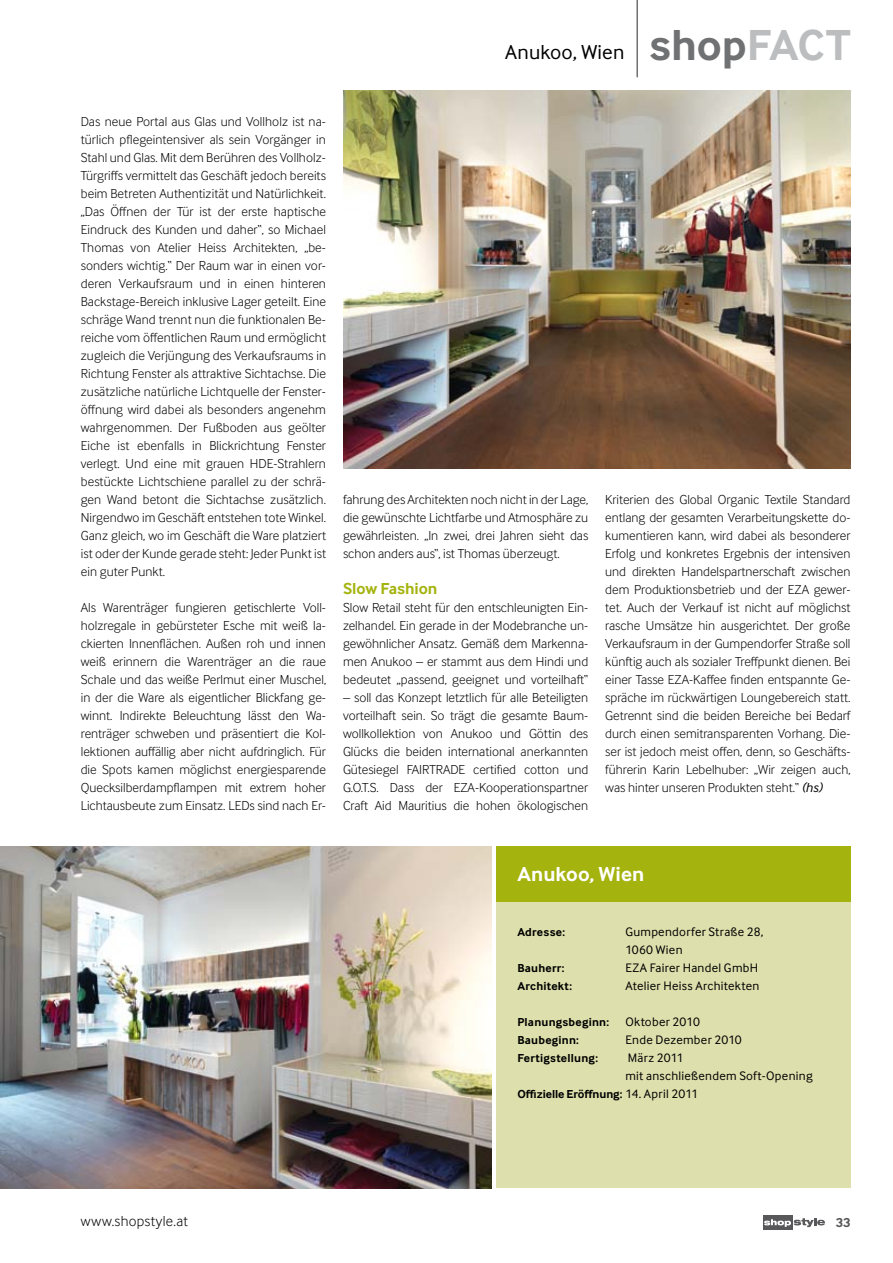
<style>
.page{position:relative;width:893px;height:1263px;background:#fff}
.page>*{position:absolute;margin:0;border:0;box-sizing:border-box;transform-origin:0 0}
.t1{font:21px "Inter Face Typo";letter-spacing:.005em;color:#000}
.t2{font:700 21px "Inter Face Typo";letter-spacing:.005em;color:#fff}
.t3{font:700 16.5px "Inter Face Typo";letter-spacing:-.005em;color:#a4b30e}
.t4{font:300 15px "Inter Face Typo";letter-spacing:.02em;color:#000}
.t5{font:300 13.5px/18px "Inter Face Typo";color:#000;text-align:justify}
.t6{font:700 13.5px "Inter Face Typo";color:#58585a}
.t7{font:12.75px/18px "Inter Face Typo";letter-spacing:.02em;color:#000}
.t8{font:700 12px "Inter Face Typo";letter-spacing:.02em;color:#000}
.t9{font:700 12px "Inter Face Typo";letter-spacing:-.005em;color:#000}
.s1{font-weight:700;font-size:45px;color:#707172}
.s2{font-weight:700;font-size:45px;color:#bbbdbe}
.s3{font-weight:400;font-style:italic}
.s4{font-weight:400;font-size:12.75px}
</style>
<div class="page">
<div style="left:763px;top:1215px;width:29px;height:14px;background:#58585a"></div>
<svg style="left:764px;top:1218px;width:61px;height:9px"></svg>
<img style="left:343px;top:90px;width:507px;height:378px">
<img style="left:0;top:846px;width:492px;height:342px">
<div style="left:496px;top:901px;width:354px;height:287px;background:#dddfac"></div>
<div style="left:496px;top:846px;width:354px;height:55px;background:#a4b30e"></div>
<hr style="left:636px;top:0;width:2px;height:77px;background:#707172">
<h1 class="t1" style="left:505px;top:40px;width:347px">Anukoo, Wien <span class="s1">shop</span><span class="s2">FACT</span></h1>
<p class="t5" style="left:81px;top:112px;width:247px">Das neue Portal aus Glas und Vollholz ist na&shy;türlich pflegeintensiver als sein Vorgänger in Stahl und Glas. Mit dem Berühren des Vollholz-Türgriffs vermittelt das Geschäft jedoch bereits beim Betreten Authentizität und Natürlichkeit. „Das Öffnen der Tür ist der erste haptische Eindruck des Kunden und daher“, so Michael Thomas von Atelier Heiss Architekten, „be&shy;sonders wichtig.“ Der Raum war in einen vor&shy;deren Verkaufsraum und in einen hinteren Backstage-Bereich inklusive Lager geteilt. Eine schräge Wand trennt nun die funktionalen Be&shy;reiche vom öffentlichen Raum und ermöglicht zugleich die Verjüngung des Verkaufsraums in Richtung Fenster als attraktive Sichtachse. Die zusätzliche natürliche Lichtquelle der Fenster&shy;öffnung wird dabei als besonders angenehm wahrgenommen. Der Fußboden aus geölter Eiche ist ebenfalls in Blickrichtung Fenster verlegt. Und eine mit grauen HDE-Strahlern bestückte Lichtschiene parallel zu der schrä&shy;gen Wand betont die Sichtachse zusätzlich.<br>Nirgendwo im Geschäft entstehen tote Winkel.<br>Ganz gleich, wo im Geschäft die Ware platziert ist oder der Kunde gerade steht: Jeder Punkt ist ein guter Punkt.</p>
<p class="t5" style="left:81px;top:598px;width:247px">Als Warenträger fungieren getischlerte Voll&shy;holzregale in gebürsteter Esche mit weiß la&shy;ckierten Innenflächen. Außen roh und innen weiß erinnern die Warenträger an die raue Schale und das weiße Perlmut einer Muschel, in der die Ware als eigentlicher Blickfang ge&shy;winnt. Indirekte Beleuchtung lässt den Wa&shy;renträger schweben und präsentiert die Kol&shy;lektionen auffällig aber nicht aufdringlich. Für die Spots kamen möglichst energiesparende Quecksilberdampflampen mit extrem hoher Lichtausbeute zum Einsatz. LEDs sind nach Er-</p>
<p class="t5" style="left:343px;top:490px;width:247px">fahrung des Architekten noch nicht in der Lage, die gewünschte Lichtfarbe und Atmosphäre zu gewährleisten. „In zwei, drei Jahren sieht das schon anders aus“, ist Thomas überzeugt.</p>
<p class="t3" style="left:343px;top:579px;width:96px">Slow Fashion</p>
<p class="t5" style="left:343px;top:598px;width:247px">Slow Retail steht für den entschleunigten Ein&shy;zelhandel. Ein gerade in der Modebranche un&shy;gewöhnlicher Ansatz. Gemäß dem Markenna&shy;men Anukoo – er stammt aus dem Hindi und bedeutet „passend, geeignet und vorteilhaft“</p>
<p class="t5" style="left:343px;top:688px;width:247px">– soll das Konzept letztlich für alle Beteiligten vorteilhaft sein. So trägt die gesamte Baum&shy;wollkollektion von Anukoo und Göttin des Glücks die beiden international anerkannten Gütesiegel FAIRTRADE certified cotton und G.O.T.S. Dass der EZA-Kooperationspartner Craft Aid Mauritius die hohen ökologischen</p>
<p class="t5" style="left:605px;top:490px;width:247px">Kriterien des Global Organic Textile Standard entlang der gesamten Verarbeitungskette do&shy;kumentieren kann, wird dabei als besonderer Erfolg und konkretes Ergebnis der intensiven und direkten Handelspartnerschaft zwischen dem Produktionsbetrieb und der EZA gewer&shy;tet. Auch der Verkauf ist nicht auf möglichst rasche Umsätze hin ausgerichtet. Der große Verkaufsraum in der Gumpendorfer Straße soll künftig auch als sozialer Treffpunkt dienen. Bei einer Tasse EZA-Kaffee finden entspannte Ge&shy;spräche im rückwärtigen Loungebereich statt.<br>Getrennt sind die beiden Bereiche bei Bedarf durch einen semitransparenten Vorhang. Die&shy;ser ist jedoch meist offen, denn, so Geschäfts&shy;führerin Karin Lebelhuber: „Wir zeigen auch, was hinter unseren Produkten steht.“ <span class="s3">(hs)</span></p>
<h1 class="t2" style="left:517px;top:862px;width:129px">Anukoo, Wien</h1>
<p class="t8" style="left:517px;top:925px;width:49px">Adresse:</p>
<p class="t7" style="left:625px;top:923px;width:140px">Gumpendorfer Straße 28,<br>1060 Wien</p>
<p class="t8" style="left:517px;top:961px;width:49px">Bauherr:</p>
<p class="t7" style="left:625px;top:959px;width:134px">EZA Fairer Handel GmbH</p>
<p class="t8" style="left:517px;top:979px;width:56px">Architekt:</p>
<p class="t7" style="left:625px;top:977px;width:136px">Atelier Heiss Architekten</p>
<p class="t8" style="left:517px;top:1015px;width:93px">Planungsbeginn:</p>
<p class="t7" style="left:625px;top:1013px;width:76px">Oktober 2010</p>
<p class="t8" style="left:517px;top:1033px;width:63px">Baubeginn:</p>
<p class="t7" style="left:625px;top:1031px;width:118px">Ende Dezember 2010</p>
<p class="t8" style="left:517px;top:1051px;width:82px">Fertigstellung:</p>
<p class="t7" style="left:625px;top:1049px;width:189px">März 2011<br>mit anschließendem Soft-Opening</p>
<p class="t9" style="left:517px;top:1087px;width:183px">Offizielle Eröffnung: <span class="s4">14. April 2011</span></p>
<p class="t4" style="left:81px;top:1212px;width:109px">www.shopstyle.at</p>
<p class="t6" style="left:836px;top:1215px;width:16px">33</p>
</div>
